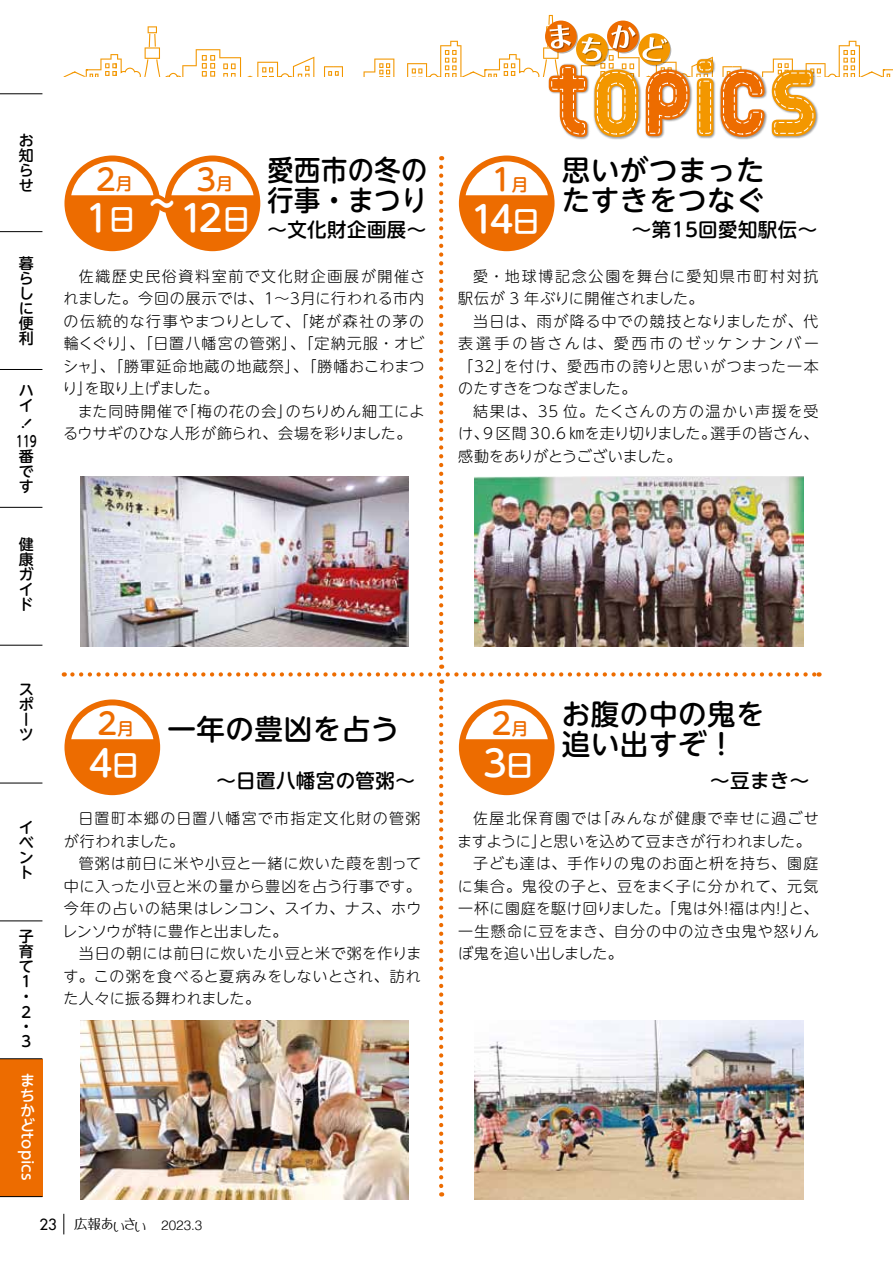
<style>
.page{position:relative;width:893px;height:1263px;background:#fff}
.page>*{position:absolute;margin:0;border:0;box-sizing:border-box;transform-origin:0 0}
.t1{font:500 36px "UD Shin M Go Pro";color:#fff}
.t2{font:500 36px "UD Shin M Go Pro";color:#fff;scale:.95 1}
.t3{font:500 29.7px "UD Shin M Go Pro";color:#ed6c00}
.t4{font:500 28.5px/30px "UD Shin M Go Pro";letter-spacing:.02em;color:#000}
.t5{font:500 28.5px/30px "UD Shin M Go Pro";letter-spacing:.02em;color:#000;scale:.92 1}
.t6{font:500 19.5px "UD Shin M Go Pro";letter-spacing:.02em;color:#000}
.t7{font:300 15px/22.5px "UD Shin M Go Pro";letter-spacing:.05em;color:#000;text-align:justify}
.t8{font:300 15px/22.5px "UD Shin M Go Pro";letter-spacing:.085em;color:#000}
.t9{font:500 15px/15px "UD Shin M Go Pro";color:#000;text-align:justify}
.t10{font:300 15px/22.5px "UD Shin M Go Pro";letter-spacing:.09em;color:#000}
.t11{font:300 15px "UD Shin M Go Pro";color:#000}
.t12{font:300 15px "UD Shin M Go Pro";letter-spacing:.07em;color:#000}
.t13{font:300 15px "UD Shin M Go Pro";letter-spacing:.005em;color:#000}
.t14{font:500 15px/15px "UD Shin M Go Pro";color:#fff;text-align:justify}
.t15{font:500 15px/15px "UD Shin M Go Pro";color:#000;scale:.7 1}
.t16{font:13.5px "Folk Pro";letter-spacing:-.14em;color:#000}
.s1{font-size:16.95px}
.s2{font-size:28.5px}
.s3{font-family:"Futura Std";font-weight:500;font-size:15px}
.s4{font-family:"Helvetica";font-weight:300}
</style>
<div class="page">
<svg style="left:439px;top:690px;width:4px;height:506px"></svg>
<img style="left:474px;top:1020px;width:329px;height:179px">
<img style="left:80px;top:1020px;width:328px;height:179px">
<div style="left:459px;top:699px;width:96px;height:96px;background:#ed6c00;border-radius:50%"></div>
<svg style="left:466px;top:705px;width:82px;height:34px"></svg>
<img style="left:572px;top:137px;width:16px;height:3px">
<img style="left:606px;top:137px;width:22px;height:3px">
<img style="left:648px;top:137px;width:14px;height:2px">
<img style="left:699px;top:137px;width:14px;height:2px">
<img style="left:732px;top:137px;width:22px;height:3px">
<img style="left:774px;top:137px;width:30px;height:2px">
<svg style="left:64px;top:15px;width:829px;height:122px"></svg>
<div style="left:64px;top:699px;width:96px;height:96px;background:#ed6c00;border-radius:50%"></div>
<svg style="left:71px;top:705px;width:82px;height:34px"></svg>
<div style="left:64px;top:156px;width:96px;height:95px;background:#ed6c00;border-radius:50%"></div>
<img style="left:71px;top:156px;width:749px;height:528px">
<svg style="left:63px;top:1214px;width:1px;height:20px"></svg>
<div style="left:0;top:1059px;width:42px;height:137px;background:#ed6c00"></div>
<hr style="left:0;top:645px;width:42px;height:1px;background:#000">
<hr style="left:0;top:783px;width:42px;height:1px;background:#000">
<hr style="left:0;top:921px;width:42px;height:1px;background:#000">
<hr style="left:0;top:369px;width:42px;height:1px;background:#000">
<hr style="left:0;top:507px;width:42px;height:1px;background:#000">
<hr style="left:0;top:1058px;width:42px;height:1px;background:#000">
<hr style="left:0;top:1196px;width:42px;height:1px;background:#000">
<hr style="left:0;top:94px;width:42px;height:1px;background:#000">
<hr style="left:0;top:231px;width:42px;height:1px;background:#000">
<p class="t9" style="left:19px;top:132px;width:16px">お知らせ</p>
<p class="t9" style="left:19px;top:255px;width:16px">暮らしに便利</p>
<p class="t9" style="left:19px;top:382px;width:16px">ハイ</p>
<p class="t15" style="left:16px;top:433px;width:31px">119番です</p>
<p class="t9" style="left:19px;top:536px;width:16px">健康ガイド</p>
<h2 class="t3" style="left:96px;top:156px;width:38px">2<span class="s1">月</span></h2>
<h1 class="t2" style="left:86px;top:189px;width:174px">1<span class="s2">日</span><sup>～</sup> 12<span class="s2">日</span></h1>
<h2 class="t3" style="left:196px;top:156px;width:38px">3<span class="s1">月</span></h2>
<h3 class="t4" style="left:562px;top:154px;width:204px">思いがつまったたすきをつなぐ</h3>
<h3 class="t5" style="left:268px;top:153px;width:175px">愛西市の冬の行事・まつり</h3>
<h2 class="t3" style="left:492px;top:156px;width:38px">1<span class="s1">月</span></h2>
<h1 class="t1" style="left:471px;top:190px;width:71px">14<span class="s2">日</span></h1>
<h3 class="t6" style="left:268px;top:213px;width:160px">～文化財企画展～</h3>
<h3 class="t6" style="left:632px;top:213px;width:187px">～第15回愛知駅伝～</h3>
<p class="t7" style="left:63px;top:264px;width:364px;text-indent:16px">佐織歴史民俗資料室前で文化財企画展が開催されました。今回の展示では、１～３月に行われる市内の伝統的な行事やまつりとして、「姥が森社の茅の輪くぐり」、「日置八幡宮の管粥」、「定納元服・オビシャ」、「勝軍延命地蔵の地蔵祭」、「勝幡おこわまつり」を取り上げました。</p>
<p class="t7" style="left:63px;top:399px;width:363px;text-indent:15px">また同時開催で「梅の花の会」のちりめん細工によるウサギのひな人形が飾られ、会場を彩りました。</p>
<p class="t8" style="left:458px;top:264px;width:362px;text-indent:15px">愛・地球博記念公園を舞台に愛知県市町村対抗駅伝が 3 年ぶりに開催されました。</p>
<p class="t7" style="left:458px;top:309px;width:362px;text-indent:15px">当日は、雨が降る中での競技となりましたが、代表選手の皆さんは、愛西市のゼッケンナンバー「32」を付け、愛西市の誇りと思いがつまった一本のたすきをつなぎました。</p>
<p class="t7" style="left:458px;top:399px;width:362px;text-indent:15px">結果は、35 位。たくさんの方の温かい声援を受け、9 区間 30.6 ㎞を走り切りました。選手の皆さん、感動をありがとうございました。</p>
<p class="t9" style="left:19px;top:681px;width:16px;text-align:left">スポーツ</p>
<p class="t9" style="left:19px;top:819px;width:16px">イベント</p>
<p class="t9" style="left:19px;top:928px;width:16px;text-align:left">子育て<br>１・<br>２・<br>３</p>
<p class="t14" style="left:20px;top:1071px;width:16px">まちかど</p>
<p class="t14" style="left:36px;top:1132px;width:50px;rotate:90deg">topics</p>
<h2 class="t3" style="left:98px;top:699px;width:38px">2<span class="s1">月</span></h2>
<h1 class="t1" style="left:89px;top:734px;width:52px">4<span class="s2">日</span></h1>
<h3 class="t4" style="left:167px;top:712px;width:233px">一年の豊凶を占う</h3>
<h3 class="t6" style="left:216px;top:764px;width:200px">～日置八幡宮の管粥～</h3>
<p class="t10" style="left:64px;top:806px;width:358px;text-indent:15px">日置町本郷の日置八幡宮で市指定文化財の管粥が行われました。</p>
<p class="t7" style="left:62px;top:851px;width:361px;text-indent:16px">管粥は前日に米や小豆と一緒に炊いた葭を割って中に入った小豆と米の量から豊凶を占う行事です。今年の占いの結果はレンコン、スイカ、ナス、ホウレンソウが特に豊作と出ました。</p>
<p class="t7" style="left:63px;top:941px;width:360px;text-indent:15px">当日の朝には前日に炊いた小豆と米で粥を作ります。この粥を食べると夏病みをしないとされ、訪れた人々に振る舞われました。</p>
<h2 class="t3" style="left:492px;top:699px;width:38px">2<span class="s1">月</span></h2>
<h1 class="t1" style="left:483px;top:734px;width:52px">3<span class="s2">日</span></h1>
<h3 class="t4" style="left:562px;top:697px;width:204px">お腹の中の鬼を追い出すぞ！</h3>
<h3 class="t6" style="left:710px;top:764px;width:101px">～豆まき～</h3>
<p class="t12" style="left:473px;top:806px;width:347px">佐屋北保育園では「みんなが健康で幸せに過ごせ</p>
<p class="t11" style="left:457px;top:829px;width:355px">ますように」と思いを込めて豆まきが行われました。</p>
<p class="t7" style="left:473px;top:851px;width:347px">子ども達は、手作りの鬼のお面と枡を持ち、園庭</p>
<p class="t7" style="left:458px;top:874px;width:362px">に集合。鬼役の子と、豆をまく子に分かれて、元気</p>
<p class="t7" style="left:458px;top:896px;width:362px">一杯に園庭を駆け回りました。「鬼は外！福は内！」と、</p>
<p class="t7" style="left:458px;top:919px;width:362px">一生懸命に豆をまき、自分の中の泣き虫鬼や怒りん</p>
<p class="t13" style="left:458px;top:941px;width:166px">ぼ鬼を追い出しました。</p>
<p class="t16" style="left:39px;top:1212px;width:165px"><span class="s3">23</span> 広報あいさい <span class="s4">2023.3</span></p>
</div>
